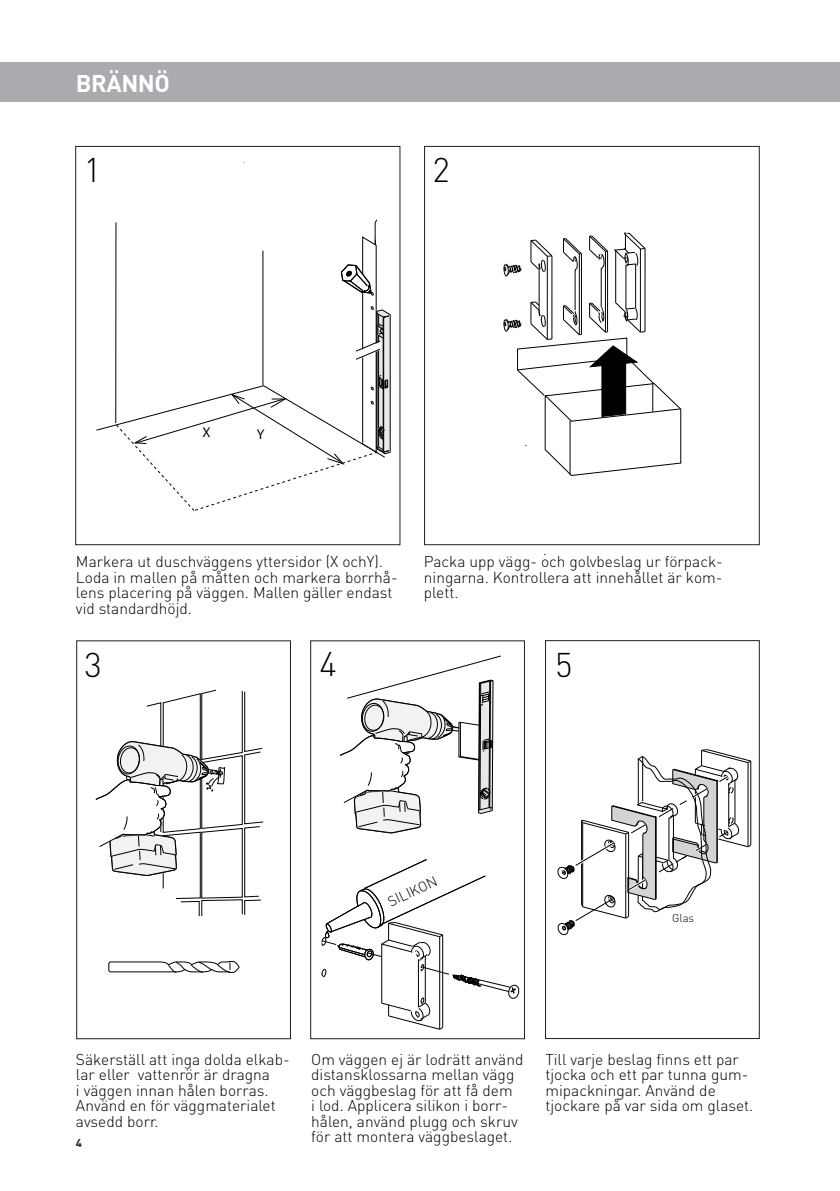
<style>
.page{position:relative;width:840px;height:1191px;background:#fff}
.page>*{position:absolute;margin:0;border:0;box-sizing:border-box;transform-origin:0 0}
.Paragraph_Style1{font:300 33.8px "DIN";color:#000}
.Allmänt_styckeformat{font:700 24px "DINOT";letter-spacing:-.02em;color:#fff}
.Paragraph_Style1-2{font:300 15.6px/15.6px "DIN";color:#000}
.Paragraph_Style1-3{font:300 14px "DIN";color:#000}
.Paragraph_Style1-4{font:14px "Myriad Pro";color:#000}
.Paragraph_Style1-5{font:300 11.2px "DIN";color:#000}
.Allmänt_styckeformat-2{font:700 11.2px "DINOT";color:#231f20}
</style>
<div class="page">
<div style="left:0;top:62px;width:839px;height:40px;background:#a9abae"></div>
<svg style="left:321px;top:532px;width:198px;height:498px"></svg>
<svg style="left:557px;top:749px;width:194px;height:187px"></svg>
<div style="left:671px;top:913px;width:65px;height:29px;background:#fff"></div>
<svg style="left:503px;top:233px;width:177px;height:243px"></svg>
<svg style="left:108px;top:961px;width:131px;height:12px"></svg>
<svg style="left:95px;top:690px;width:168px;height:226px"></svg>
<div style="left:75px;top:146px;width:325px;height:399px;border:1px solid #231f20"></div>
<div style="left:424px;top:146px;width:335px;height:399px;border:1px solid #231f20"></div>
<div style="left:545px;top:640px;width:214px;height:399px;border:1px solid #231f20"></div>
<div style="left:310px;top:640px;width:214px;height:399px;border:1px solid #231f20"></div>
<div style="left:76px;top:640px;width:215px;height:399px;border:1px solid #231f20"></div>
<svg style="left:96px;top:219px;width:294px;height:292px"></svg>
<p class="Allmänt_styckeformat" style="left:76px;top:67px;width:95px">BRÄNNÖ</p>
<p class="Paragraph_Style1" style="left:84px;top:147px;width:19px">1</p>
<p class="Paragraph_Style1" style="left:432px;top:147px;width:19px">2</p>
<p class="Paragraph_Style1-4" style="left:202px;top:423px;width:10px">X</p>
<p class="Paragraph_Style1-4" style="left:257px;top:426px;width:9px">Y</p>
<p class="Paragraph_Style1-2" style="left:76px;top:553px;width:323px">Markera ut duschväggens yttersidor (X ochY).<br>Loda in mallen på måtten och markera borrhå&shy;lens placering på väggen. Mallen gäller endast vid standardhöjd.</p>
<p class="Paragraph_Style1" style="left:319px;top:641px;width:19px">4</p>
<p class="Paragraph_Style1" style="left:85px;top:642px;width:19px">3</p>
<p class="Paragraph_Style1-2" style="left:423px;top:553px;width:300px;text-align:justify">Packa upp vägg- och golvbeslag ur förpack&shy;ningarna. Kontrollera att innehållet är kom&shy;plett.</p>
<p class="Paragraph_Style1" style="left:554px;top:641px;width:19px">5</p>
<p class="Paragraph_Style1-3" style="left:384px;top:894px;width:54px;rotate:-25deg">SILIKON</p>
<p class="Paragraph_Style1-5" style="left:671px;top:911px;width:24px">Glas</p>
<p class="Paragraph_Style1-2" style="left:76px;top:1050px;width:215px">Säkerställ att inga dolda elkab&shy;lar eller vattenrör är dragna<br>i väggen innan hålen borras.<br>Använd en för väggmaterialet avsedd borr.</p>
<p class="Allmänt_styckeformat-2" style="left:76px;top:1135px;width:8px">4</p>
<p class="Paragraph_Style1-2" style="left:311px;top:1050px;width:214px">Om väggen ej är lodrätt använd distansklossarna mellan vägg och väggbeslag för att få dem<br>i lod. Applicera silikon i borr&shy;hålen, använd plugg och skruv för att montera väggbeslaget.</p>
<p class="Paragraph_Style1-2" style="left:545px;top:1050px;width:209px">Till varje beslag finns ett par tjocka och ett par tunna gum&shy;mipackningar. Använd de tjockare på var sida om glaset.</p>
</div>
